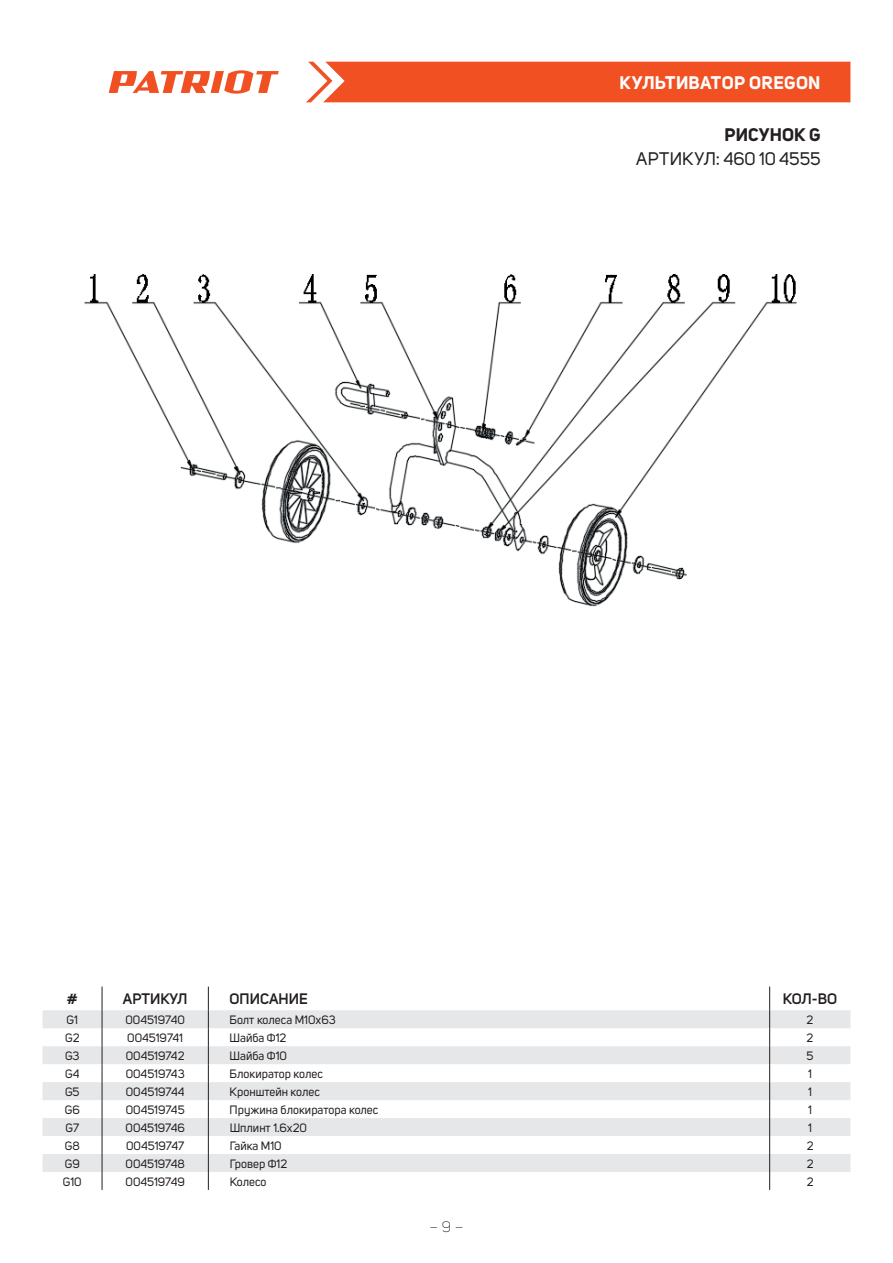
<style>
.page{position:relative;width:893px;height:1263px;background:#fff}
.page>*{position:absolute;margin:0;border:0;box-sizing:border-box;transform-origin:0 0}
.t1{font:700 18px "Uni Sans";letter-spacing:.015em;color:#fff}
.t2{font:18px "Uni Sans";color:#231f20}
.t3{font:700 18px "Uni Sans";letter-spacing:.01em;color:#231f20}
.t4{font:600 15px "Uni Sans";color:#231f20}
.t5{font:300 15px "Uni Sans";color:#231f20}
.t6{font:12px "Uni Sans";color:#231f20}
</style>
<div class="page">
<div style="left:306px;top:62px;width:544px;height:40px;background:#f15122"></div>
<svg style="left:109px;top:70px;width:170px;height:24px"></svg>
<svg style="left:43px;top:1010px;width:807px;height:162px;fill:#e6e7e9"></svg>
<svg style="left:102px;top:986px;width:1px;height:204px"></svg>
<svg style="left:208px;top:986px;width:1px;height:204px"></svg>
<svg style="left:769px;top:986px;width:1px;height:204px"></svg>
<img style="left:84px;top:274px;width:713px;height:333px">
<h1 class="t1" style="left:619px;top:72px;width:203px">КУЛЬТИВАТОР OREGON</h1>
<h1 class="t3" style="left:724px;top:123px;width:98px">РИСУНОК G</h1>
<h1 class="t2" style="left:636px;top:148px;width:186px">АРТИКУЛ: 460 10 4555</h1>
<p class="t4" style="left:67px;top:990px;width:12px">#</p>
<p class="t4" style="left:123px;top:990px;width:66px">АРТИКУЛ</p>
<p class="t4" style="left:230px;top:990px;width:80px">ОПИСАНИЕ</p>
<p class="t4" style="left:783px;top:990px;width:56px">КОЛ-ВО</p>
<p class="t6" style="left:67px;top:1013px;width:13px">G1</p>
<p class="t6" style="left:125px;top:1013px;width:61px">004519740</p>
<p class="t6" style="left:230px;top:1013px;width:108px">Болт колеса М10х63</p>
<p class="t6" style="left:807px;top:1013px;width:8px">2</p>
<p class="t6" style="left:65px;top:1031px;width:16px">G2</p>
<p class="t6" style="left:127px;top:1031px;width:57px">004519741</p>
<p class="t6" style="left:230px;top:1031px;width:58px">Шайба Ф12</p>
<p class="t6" style="left:807px;top:1031px;width:8px">2</p>
<p class="t6" style="left:65px;top:1049px;width:16px">G3</p>
<p class="t6" style="left:126px;top:1049px;width:60px">004519742</p>
<p class="t6" style="left:230px;top:1049px;width:59px">Шайба Ф10</p>
<p class="t6" style="left:807px;top:1049px;width:8px">5</p>
<p class="t6" style="left:65px;top:1067px;width:16px">G4</p>
<p class="t6" style="left:126px;top:1067px;width:60px">004519743</p>
<p class="t6" style="left:230px;top:1067px;width:95px">Блокиратор колес</p>
<p class="t6" style="left:808px;top:1067px;width:5px">1</p>
<p class="t6" style="left:65px;top:1085px;width:16px">G5</p>
<p class="t6" style="left:126px;top:1085px;width:60px">004519744</p>
<p class="t6" style="left:230px;top:1085px;width:92px">Кронштейн колес</p>
<p class="t6" style="left:808px;top:1085px;width:5px">1</p>
<p class="t6" style="left:65px;top:1103px;width:16px">G6</p>
<p class="t6" style="left:126px;top:1103px;width:60px">004519745</p>
<p class="t6" style="left:230px;top:1103px;width:150px">Пружина блокиратора колес</p>
<p class="t6" style="left:808px;top:1103px;width:5px">1</p>
<p class="t6" style="left:65px;top:1121px;width:15px">G7</p>
<p class="t6" style="left:126px;top:1121px;width:61px">004519746</p>
<p class="t6" style="left:230px;top:1121px;width:79px">Шплинт 1.6х20</p>
<p class="t6" style="left:808px;top:1121px;width:5px">1</p>
<p class="t6" style="left:65px;top:1139px;width:16px">G8</p>
<p class="t6" style="left:126px;top:1139px;width:60px">004519747</p>
<p class="t6" style="left:230px;top:1139px;width:54px">Гайка М10</p>
<p class="t6" style="left:807px;top:1139px;width:8px">2</p>
<p class="t6" style="left:65px;top:1156px;width:16px">G9</p>
<p class="t6" style="left:126px;top:1156px;width:61px">004519748</p>
<p class="t6" style="left:230px;top:1156px;width:59px">Гровер Ф12</p>
<p class="t6" style="left:807px;top:1156px;width:8px">2</p>
<p class="t6" style="left:63px;top:1174px;width:20px">G10</p>
<p class="t6" style="left:126px;top:1174px;width:61px">004519749</p>
<p class="t6" style="left:230px;top:1174px;width:38px">Колесо</p>
<p class="t6" style="left:807px;top:1174px;width:8px">2</p>
<p class="t5" style="left:429px;top:1218px;width:35px">– 9 –</p>
</div>
